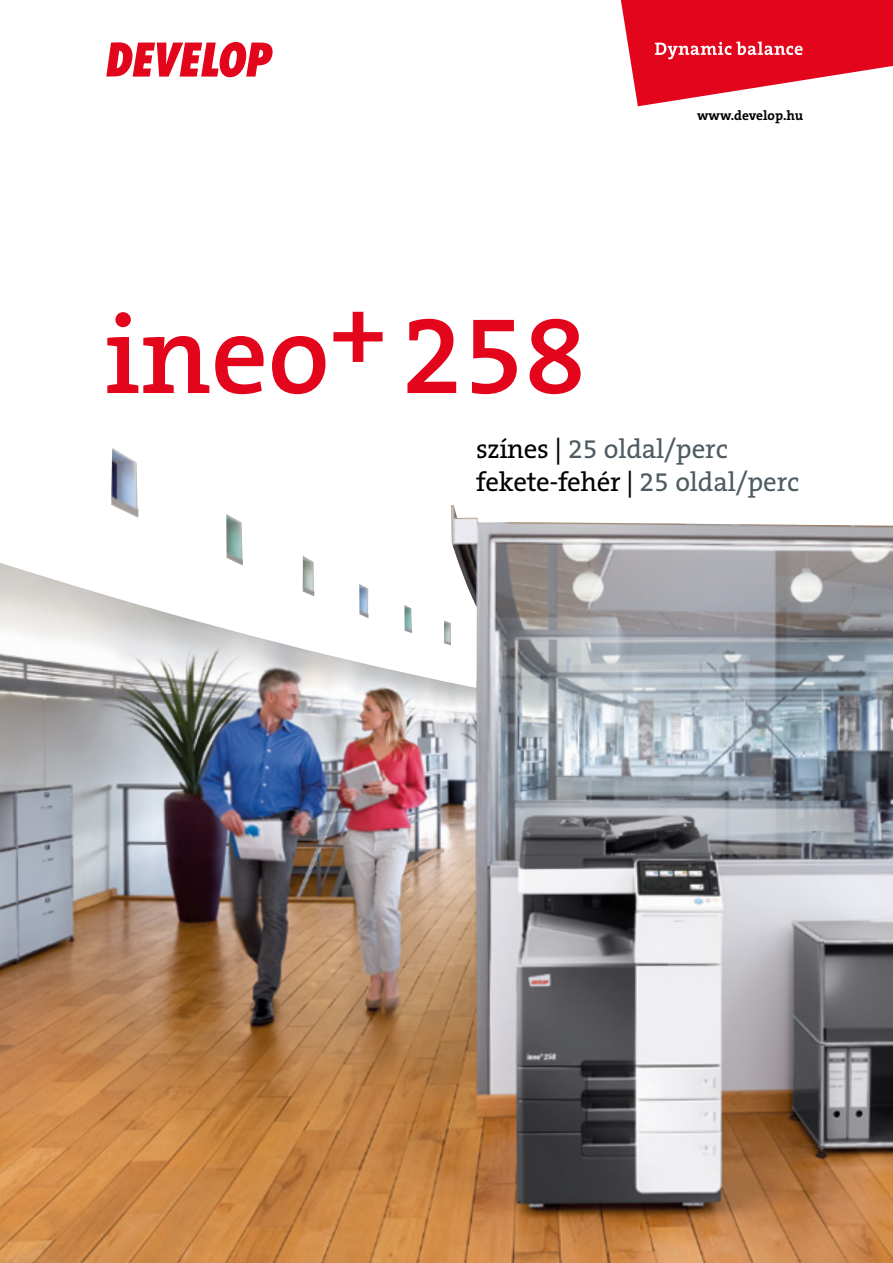
<style>
.page{position:relative;width:893px;height:1263px;background:#fff}
.page>*{position:absolute;margin:0;border:0;box-sizing:border-box;transform-origin:0 0}
.t1{font:600 112.5px "The Serif CE";letter-spacing:-.005em;color:#e3051b}
.t2{font:27px/32.4px "The Serif CE";letter-spacing:-.005em;color:#4e5b61}
.t3{font:700 13.5px "The Serif CE";color:#000}
.s1{color:#000}
</style>
<div class="page">
<img style="left:0;top:448px;width:893px;height:815px">
<svg style="left:621px;top:0;width:272px;height:106px"></svg>
<svg style="left:106px;top:42px;width:167px;height:35px"></svg>
<h1 class="t1" style="left:104px;top:293px;width:483px">ineo<sup>+</sup>258</h1>
<p class="t3" style="left:697px;top:108px;width:108px">www.develop.hu</p>
<p class="t2" style="left:476px;top:433px;width:325px"><span class="s1">színes |</span> 25 oldal/perc <span class="s1">fekete-fehér |</span> 25 oldal/perc</p>
</div>
